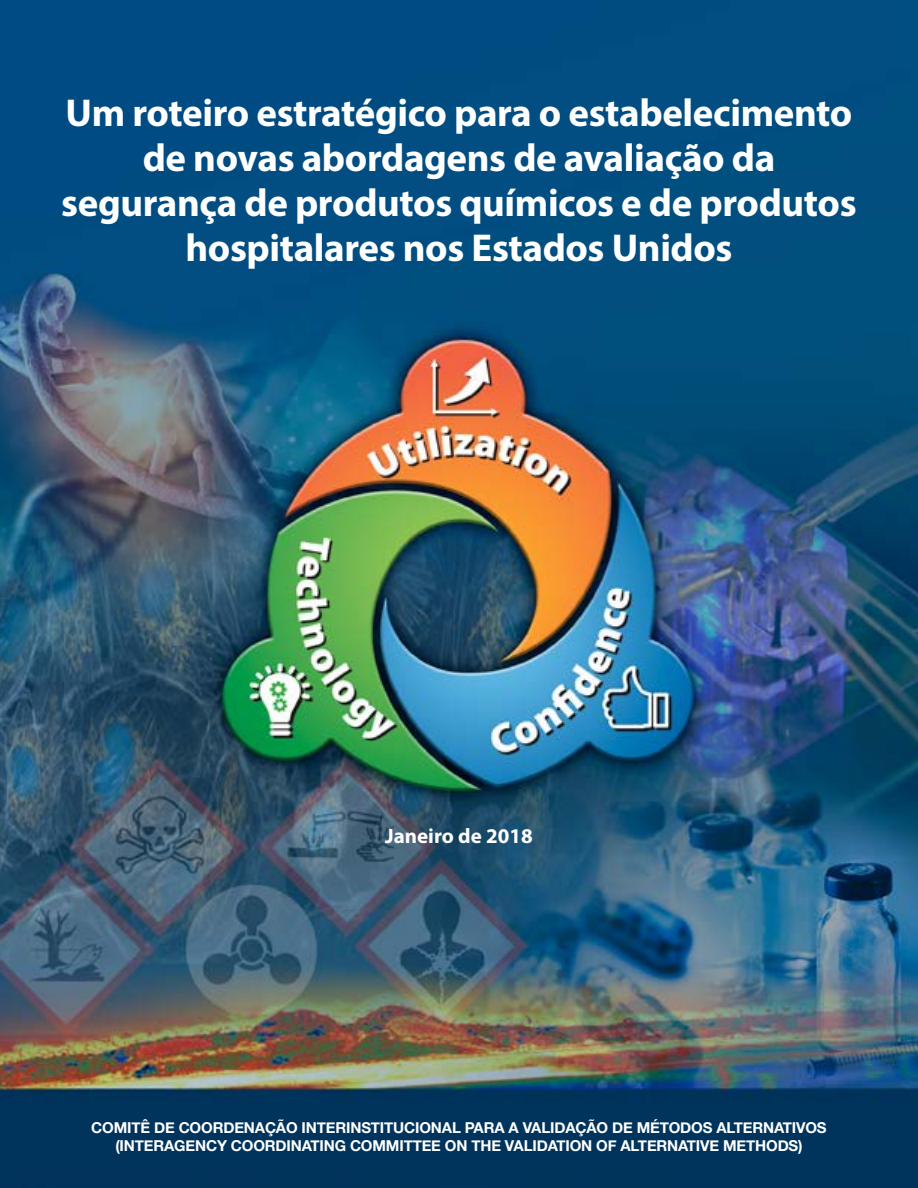
<style>
.page{position:relative;width:918px;height:1188px;background:#fff}
.page>*{position:absolute;margin:0;border:0;box-sizing:border-box;transform-origin:0 0}
.t1{font:700 39px/45px "Myriad Pro";letter-spacing:-.01em;color:#fff;text-align:center}
.t2{font:700 21px "Myriad Pro";color:#fff}
.t3{font:700 15px/18px "Helvetica Neue";letter-spacing:-.01em;color:#fff;text-align:center}
</style>
<div class="page">
<img style="left:0;top:0;width:918px;height:1188px">
<h1 class="t1" style="left:61px;top:94px;width:797px">Um roteiro estratégico para o estabelecimento de novas abordagens de avaliação da segurança de produtos químicos e de produtos hospitalares nos Estados Unidos</h1>
<h2 class="t2" style="left:385px;top:828px;width:149px">Janeiro de 2018</h2>
<p class="t3" style="left:91px;top:1119px;width:737px">COMITÊ DE COORDENAÇÃO INTERINSTITUCIONAL PARA A VALIDAÇÃO DE MÉTODOS ALTERNATIVOS (INTERAGENCY COORDINATING COMMITTEE ON THE VALIDATION OF ALTERNATIVE METHODS)</p>
</div>
